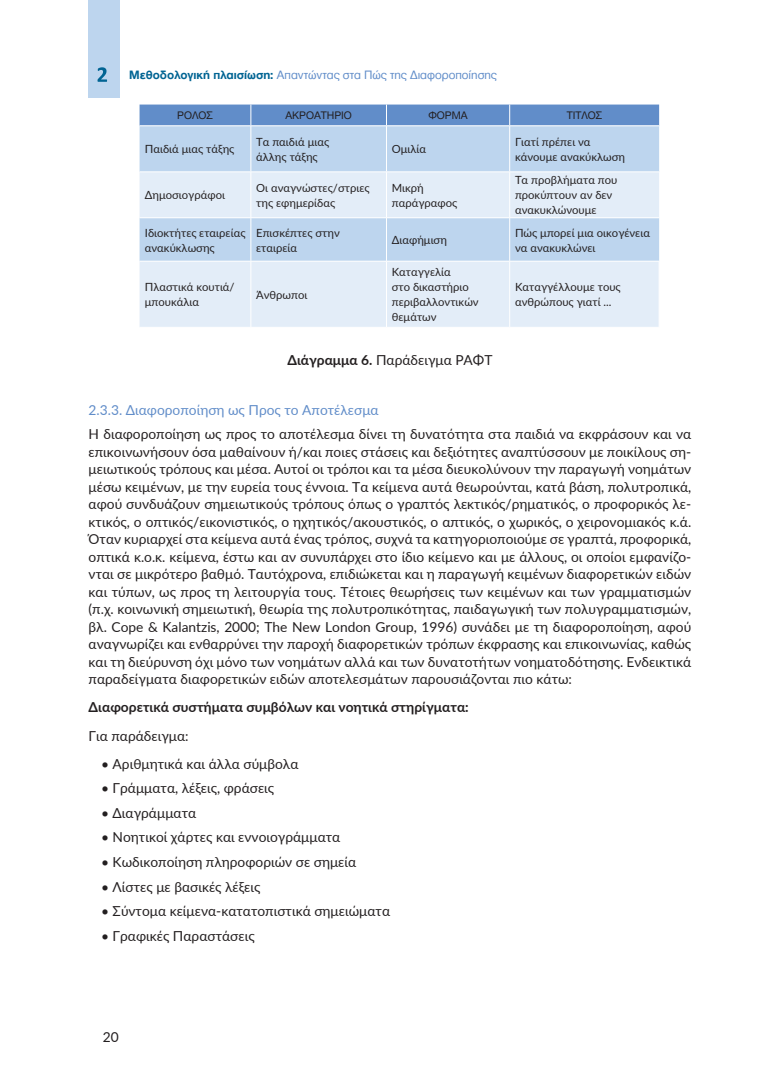
<style>
.page{position:relative;width:780px;height:1088px;background:#fff}
.page>*{position:absolute;margin:0;border:0;box-sizing:border-box;transform-origin:0 0}
.t1{font:13.75px/17.5px "Lato";color:#231f20;text-align:justify}
.t2{font:700 13.75px "Lato";color:#231f20}
.t3{font:13.75px "Lato";color:#618dc9}
.t4{font:12.5px "CF Helvetica";color:#618dc9}
.t5{font:11.25px/15px "Lato";color:#231f20}
.t6{font:11.25px "CF Helvetica";color:#231f20}
.s1{font-weight:700;color:#016493}
.s2{font-weight:700}
</style>
<div class="page">
<div style="left:89px;top:0;width:31px;height:98px;background:#bdd5ee"></div>
<svg style="left:97px;top:67px;width:10px;height:15px"></svg>
<div style="left:139px;top:126px;width:520px;height:46px;background:#bdd5ee"></div>
<svg style="left:139px;top:173px;width:520px;height:154px;background:#d8e6f5"></svg>
<div style="left:139px;top:105px;width:520px;height:20px;background:#618dc9"></div>
<hr style="left:250px;top:126px;width:1px;height:46px;background:#fff">
<hr style="left:386px;top:126px;width:1px;height:46px;background:#fff">
<hr style="left:509px;top:126px;width:1px;height:46px;background:#fff">
<hr style="left:250px;top:172px;width:1px;height:45px;background:#fff">
<hr style="left:386px;top:172px;width:1px;height:45px;background:#fff">
<hr style="left:509px;top:172px;width:1px;height:45px;background:#fff">
<hr style="left:139px;top:217px;width:112px;height:1px;background:#fff">
<hr style="left:251px;top:217px;width:135px;height:1px;background:#fff">
<hr style="left:250px;top:218px;width:1px;height:43px;background:#fff">
<hr style="left:386px;top:217px;width:123px;height:1px;background:#fff">
<hr style="left:386px;top:218px;width:1px;height:43px;background:#fff">
<hr style="left:509px;top:217px;width:150px;height:1px;background:#fff">
<hr style="left:509px;top:218px;width:1px;height:43px;background:#fff">
<hr style="left:139px;top:261px;width:112px;height:1px;background:#fff">
<hr style="left:251px;top:261px;width:135px;height:1px;background:#fff">
<hr style="left:386px;top:261px;width:123px;height:1px;background:#fff">
<hr style="left:509px;top:261px;width:150px;height:1px;background:#fff">
<hr style="left:250px;top:261px;width:1px;height:66px;background:#fff">
<hr style="left:386px;top:261px;width:1px;height:66px;background:#fff">
<hr style="left:509px;top:261px;width:1px;height:66px;background:#fff">
<hr style="left:658px;top:261px;width:1px;height:66px;background:#fff">
<p class="t4" style="left:129px;top:68px;width:369px"><span class="s1">Μεθοδολογική πλαισίωση:</span> Απαντώντας στα Πώς της Διαφοροποίησης</p>
<p class="t6" style="left:177px;top:109px;width:37px">ΡΟΛΟΣ</p>
<p class="t6" style="left:285px;top:109px;width:68px">ΑΚΡΟΑΤΗΡΙΟ</p>
<p class="t6" style="left:428px;top:109px;width:41px">ΦΟΡΜΑ</p>
<p class="t6" style="left:566px;top:109px;width:37px">ΤΙΤΛΟΣ</p>
<p class="t5" style="left:145px;top:141px;width:91px">Παιδιά μιας τάξης</p>
<p class="t5" style="left:256px;top:134px;width:75px">Τα παιδιά μιας</p>
<p class="t5" style="left:256px;top:149px;width:63px">άλλης τάξης</p>
<p class="t5" style="left:515px;top:134px;width:77px">Γιατί πρέπει να</p>
<p class="t5" style="left:515px;top:149px;width:112px">κάνουμε ανακύκλωση</p>
<p class="t5" style="left:392px;top:141px;width:36px">Ομιλία</p>
<p class="t5" style="left:145px;top:187px;width:82px">Δημοσιογράφοι</p>
<p class="t5" style="left:256px;top:180px;width:115px">Οι αναγνώστες/στριες της εφημερίδας</p>
<p class="t5" style="left:392px;top:180px;width:34px">Μικρή</p>
<p class="t5" style="left:392px;top:195px;width:67px">παράγραφος</p>
<p class="t5" style="left:515px;top:172px;width:104px">Τα προβλήματα που</p>
<p class="t5" style="left:515px;top:187px;width:99px">προκύπτουν αν δεν ανακυκλώνουμε</p>
<p class="t5" style="left:145px;top:224px;width:102px">Ιδιοκτήτες εταιρείας ανακύκλωσης</p>
<p class="t5" style="left:256px;top:224px;width:85px">Επισκέπτες στην εταιρεία</p>
<p class="t5" style="left:392px;top:232px;width:57px">Διαφήμιση</p>
<p class="t5" style="left:515px;top:224px;width:136px">Πώς μπορεί μια οικογένεια να ανακυκλώνει</p>
<p class="t5" style="left:145px;top:279px;width:91px">Πλαστικά κουτιά/ μπουκάλια</p>
<p class="t5" style="left:256px;top:287px;width:53px">Άνθρωποι</p>
<p class="t5" style="left:392px;top:264px;width:88px">Καταγγελία<br>στο δικαστήριο περιβαλλοντικών θεμάτων</p>
<p class="t5" style="left:515px;top:279px;width:107px">Καταγγέλλουμε τους</p>
<p class="t5" style="left:515px;top:294px;width:98px">ανθρώπους γιατί ...</p>
<p class="t1" style="left:287px;top:351px;width:206px"><span class="s2">Διάγραμμα 6.</span> Παράδειγμα ΡΑΦΤ</p>
<p class="t3" style="left:89px;top:400px;width:291px">2.3.3. Διαφοροποίηση ως Προς το Αποτέλεσμα</p>
<p class="t1" style="left:89px;top:425px;width:604px">Η διαφοροποίηση ως προς το αποτέλεσμα δίνει τη δυνατότητα στα παιδιά να εκφράσουν και να επικοινωνήσουν όσα μαθαίνουν ή/και ποιες στάσεις και δεξιότητες αναπτύσσουν με ποικίλους ση&shy;μειωτικούς τρόπους και μέσα. Αυτοί οι τρόποι και τα μέσα διευκολύνουν την παραγωγή νοημάτων μέσω κειμένων, με την ευρεία τους έννοια. Τα κείμενα αυτά θεωρούνται, κατά βάση, πολυτροπικά, αφού συνδυάζουν σημειωτικούς τρόπους όπως ο γραπτός λεκτικός/ρηματικός, ο προφορικός λε&shy;κτικός, ο οπτικός/εικονιστικός, ο ηχητικός/ακουστικός, ο απτικός, ο χωρικός, ο χειρονομιακός κ.ά.<br>Όταν κυριαρχεί στα κείμενα αυτά ένας τρόπος, συχνά τα κατηγοριοποιούμε σε γραπτά, προφορικά, οπτικά κ.ο.κ. κείμενα, έστω και αν συνυπάρχει στο ίδιο κείμενο και με άλλους, οι οποίοι εμφανίζο&shy;νται σε μικρότερο βαθμό. Ταυτόχρονα, επιδιώκεται και η παραγωγή κειμένων διαφορετικών ειδών και τύπων, ως προς τη λειτουργία τους. Τέτοιες θεωρήσεις των κειμένων και των γραμματισμών (π.χ. κοινωνική σημειωτική, θεωρία της πολυτροπικότητας, παιδαγωγική των πολυγραμματισμών, βλ. Cope &amp; Kalantzis, 2000; The New London Group, 1996) συνάδει με τη διαφοροποίηση, αφού αναγνωρίζει και ενθαρρύνει την παροχή διαφορετικών τρόπων έκφρασης και επικοινωνίας, καθώς και τη διεύρυνση όχι μόνο των νοημάτων αλλά και των δυνατοτήτων νοηματοδότησης. Ενδεικτικά παραδείγματα διαφορετικών ειδών αποτελεσμάτων παρουσιάζονται πιο κάτω:</p>
<p class="t2" style="left:89px;top:697px;width:381px">Διαφορετικά συστήματα συμβόλων και νοητικά στηρίγματα:</p>
<p class="t1" style="left:89px;top:726px;width:102px">Για παράδειγμα:</p>
<p class="t1" style="left:101px;top:754px;width:199px">• Αριθμητικά και άλλα σύμβολα</p>
<p class="t1" style="left:101px;top:779px;width:175px">• Γράμματα, λέξεις, φράσεις</p>
<p class="t1" style="left:101px;top:803px;width:97px">• Διαγράμματα</p>
<p class="t1" style="left:101px;top:828px;width:241px">• Νοητικοί χάρτες και εννοιογράμματα</p>
<p class="t1" style="left:101px;top:853px;width:256px">• Κωδικοποίηση πληροφοριών σε σημεία</p>
<p class="t1" style="left:101px;top:877px;width:161px">• Λίστες με βασικές λέξεις</p>
<p class="t1" style="left:101px;top:902px;width:290px">• Σύντομα κείμενα-κατατοπιστικά σημειώματα</p>
<p class="t1" style="left:101px;top:926px;width:155px">• Γραφικές Παραστάσεις</p>
<p class="t1" style="left:103px;top:1028px;width:17px">20</p>
</div>
